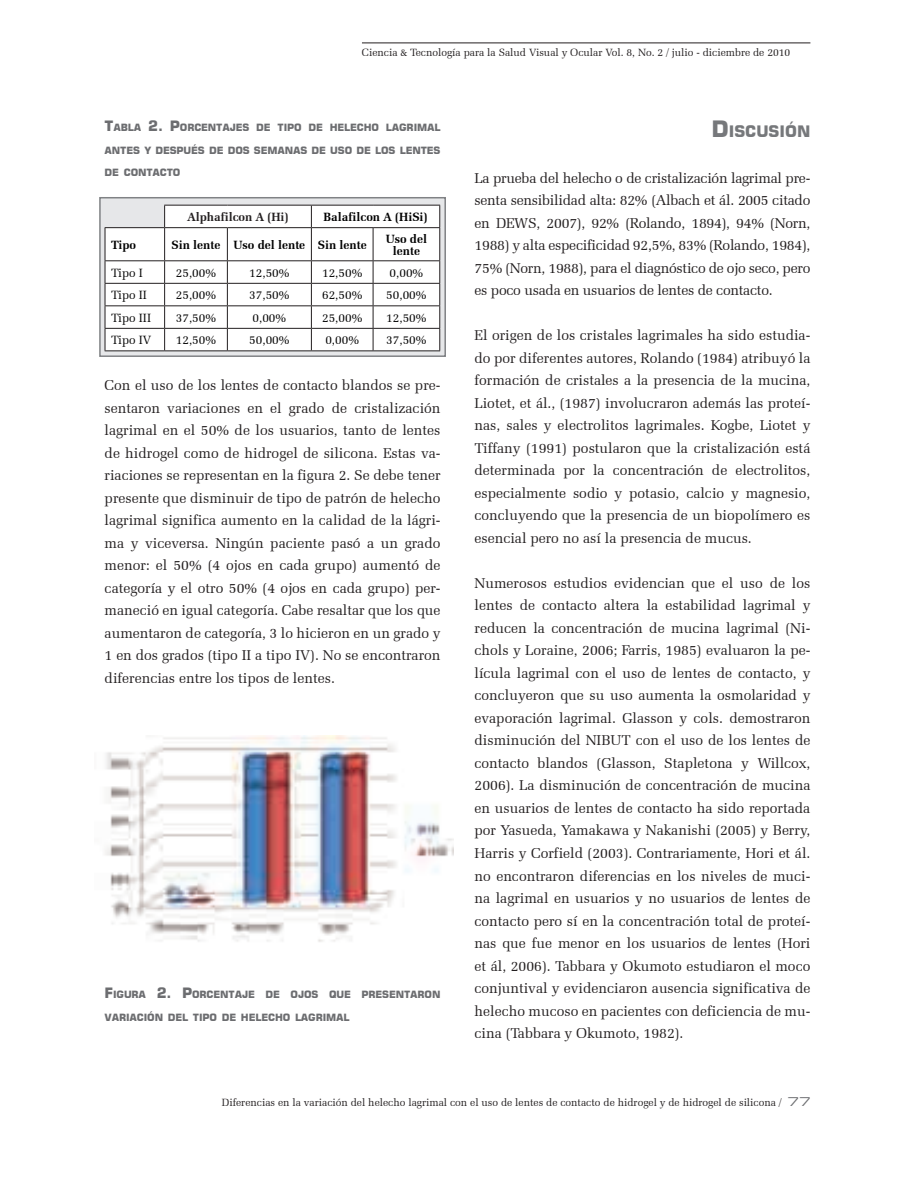
<style>
.page{position:relative;width:912px;height:1178px;background:#fff}
.page>*{position:absolute;margin:0;border:0;box-sizing:border-box;transform-origin:0 0}
.t1{font:700 15.75px "Square 721 BT";color:#76787b}
.t2{font:14.25px/22.5px "Zapf Elliptical 711 BT";color:#231f20;text-align:justify}
.t3{font:12px "Zapf Elliptical 711 BT";color:#000}
.t4{font:700 12px/12px "Zapf Elliptical 711 BT";color:#000;text-align:center}
.t5{font:700 12px "Zapf Elliptical 711 BT";color:#231f20}
.t6{font:10.5px "Zapf Elliptical 711 BT";color:#231f20}
.t7{font:700 10.05px "Square 721 BT";letter-spacing:-.015em;color:#6c6d70}
.s1{font-size:14.25px}
.s2{font-size:22.5px}
.s3{font-family:"Square 721 BT";font-stretch:expanded;font-size:12px;color:#6c6d70}
</style>
<div class="page">
<hr style="left:362px;top:42px;width:448px;height:1px;background:#231f20">
<svg style="left:99px;top:197px;width:347px;height:160px;fill:#e6e7e9"></svg>
<svg style="left:105px;top:205px;width:334px;height:145px"></svg>
<hr style="left:105px;top:227px;width:60px;height:1px;background:#231f20">
<hr style="left:105px;top:228px;width:1px;height:32px;background:#231f20">
<hr style="left:105px;top:260px;width:60px;height:1px;background:#231f20">
<hr style="left:105px;top:283px;width:60px;height:1px;background:#231f20">
<hr style="left:165px;top:283px;width:62px;height:1px;background:#231f20">
<hr style="left:227px;top:283px;width:84px;height:1px;background:#231f20">
<hr style="left:311px;top:283px;width:62px;height:1px;background:#231f20">
<hr style="left:373px;top:283px;width:67px;height:1px;background:#231f20">
<hr style="left:105px;top:305px;width:60px;height:1px;background:#231f20">
<hr style="left:165px;top:305px;width:62px;height:1px;background:#231f20">
<hr style="left:227px;top:305px;width:84px;height:1px;background:#231f20">
<hr style="left:311px;top:305px;width:62px;height:1px;background:#231f20">
<hr style="left:373px;top:305px;width:67px;height:1px;background:#231f20">
<hr style="left:105px;top:328px;width:60px;height:1px;background:#231f20">
<svg style="left:105px;top:261px;width:1px;height:89px"></svg>
<hr style="left:165px;top:328px;width:62px;height:1px;background:#231f20">
<svg style="left:164px;top:261px;width:1px;height:89px"></svg>
<hr style="left:227px;top:328px;width:84px;height:1px;background:#231f20">
<svg style="left:227px;top:261px;width:1px;height:89px"></svg>
<hr style="left:311px;top:328px;width:62px;height:1px;background:#231f20">
<svg style="left:311px;top:261px;width:1px;height:89px"></svg>
<hr style="left:373px;top:328px;width:67px;height:1px;background:#231f20">
<svg style="left:373px;top:261px;width:1px;height:89px"></svg>
<svg style="left:439px;top:261px;width:1px;height:89px"></svg>
<hr style="left:105px;top:350px;width:60px;height:1px;background:#231f20">
<hr style="left:165px;top:350px;width:62px;height:1px;background:#231f20">
<hr style="left:227px;top:350px;width:84px;height:1px;background:#231f20">
<hr style="left:311px;top:350px;width:62px;height:1px;background:#231f20">
<hr style="left:373px;top:350px;width:67px;height:1px;background:#231f20">
<hr style="left:164px;top:205px;width:63px;height:1px;background:#231f20">
<svg style="left:164px;top:205px;width:1px;height:22px"></svg>
<hr style="left:227px;top:205px;width:84px;height:1px;background:#231f20">
<hr style="left:311px;top:205px;width:62px;height:1px;background:#231f20">
<svg style="left:311px;top:205px;width:1px;height:22px"></svg>
<hr style="left:373px;top:205px;width:67px;height:1px;background:#231f20">
<svg style="left:439px;top:205px;width:1px;height:22px"></svg>
<hr style="left:165px;top:227px;width:62px;height:1px;background:#231f20">
<hr style="left:164px;top:228px;width:1px;height:32px;background:#231f20">
<hr style="left:227px;top:227px;width:84px;height:1px;background:#231f20">
<hr style="left:227px;top:228px;width:1px;height:32px;background:#231f20">
<hr style="left:311px;top:227px;width:62px;height:1px;background:#231f20">
<hr style="left:311px;top:228px;width:1px;height:32px;background:#231f20">
<hr style="left:373px;top:227px;width:67px;height:1px;background:#231f20">
<hr style="left:373px;top:228px;width:1px;height:32px;background:#231f20">
<hr style="left:439px;top:228px;width:1px;height:32px;background:#231f20">
<hr style="left:165px;top:260px;width:62px;height:1px;background:#231f20">
<hr style="left:227px;top:260px;width:84px;height:1px;background:#231f20">
<hr style="left:311px;top:260px;width:62px;height:1px;background:#231f20">
<hr style="left:373px;top:260px;width:67px;height:1px;background:#231f20">
<img style="left:105px;top:735px;width:348px;height:207px">
<p class="t6" style="left:362px;top:46px;width:430px">Ciencia &amp; Tecnología para la Salud Visual y Ocular Vol. 8, No. 2 / julio - diciembre de 2010</p>
<p class="t7" style="left:105px;top:121px;width:337px"><span class="s1">T</span>ABLA <span class="s1">2. P</span>ORCENTAJES DE TIPO DE HELECHO LAGRI MAL</p>
<p class="t7" style="left:105px;top:144px;width:337px">ANTES Y DESPUÉS DE DOS SEMANAS DE USO DE LOS LENTES</p>
<p class="t7" style="left:105px;top:166px;width:77px">DE CONTACTO</p>
<p class="t5" style="left:187px;top:210px;width:103px">Alphafilcon A (Hi)</p>
<p class="t4" style="left:323px;top:211px;width:105px">Balafilcon A (HiSi)</p>
<p class="t4" style="left:111px;top:238px;width:27px">Tipo</p>
<p class="t4" style="left:171px;top:238px;width:197px">Sin lente Uso del lente Sin lente</p>
<p class="t4" style="left:386px;top:232px;width:43px">Uso del lente</p>
<p class="t3" style="left:111px;top:265px;width:33px">Tipo I</p>
<p class="t3" style="left:176px;top:265px;width:42px">25,00%</p>
<p class="t3" style="left:249px;top:265px;width:42px">12,50%</p>
<p class="t3" style="left:322px;top:265px;width:42px">12,50%</p>
<p class="t3" style="left:389px;top:265px;width:35px">0,00%</p>
<p class="t3" style="left:111px;top:288px;width:37px">Tipo II</p>
<p class="t3" style="left:176px;top:288px;width:42px">25,00%</p>
<p class="t3" style="left:249px;top:288px;width:42px">37,50%</p>
<p class="t3" style="left:322px;top:288px;width:42px">62,50%</p>
<p class="t3" style="left:386px;top:288px;width:42px">50,00%</p>
<p class="t3" style="left:111px;top:310px;width:42px">Tipo III</p>
<p class="t3" style="left:176px;top:310px;width:42px">37,50%</p>
<p class="t3" style="left:252px;top:310px;width:35px">0,00%</p>
<p class="t3" style="left:322px;top:310px;width:42px">25,00%</p>
<p class="t3" style="left:386px;top:310px;width:42px">12,50%</p>
<p class="t3" style="left:111px;top:333px;width:42px">Tipo IV</p>
<p class="t3" style="left:176px;top:333px;width:42px">12,50%</p>
<p class="t3" style="left:249px;top:333px;width:42px">50,00%</p>
<p class="t3" style="left:325px;top:333px;width:35px">0,00%</p>
<p class="t3" style="left:386px;top:333px;width:42px">37,50%</p>
<p class="t2" style="left:105px;top:374px;width:337px">Con el uso de los lentes de contacto blandos se pre&shy;sentaron variaciones en el grado de cristalización lagrimal en el 50% de los usuarios, tanto de lentes de hidrogel como de hidrogel de silicona. Estas va&shy;riaciones se representan en la figura 2. Se debe tener presente que disminuir de tipo de patrón de helecho lagrimal significa aumento en la calidad de la lágri&shy;ma y viceversa. Ningún paciente pasó a un grado menor: el 50% (4 ojos en cada grupo) aumentó de categoría y el otro 50% (4 ojos en cada grupo) per&shy;maneció en igual categoría. Cabe resaltar que los que aumentaron de categoría, 3 lo hicieron en un grado y 1 en dos grados (tipo II a tipo IV). No se encontraron diferencias entre los tipos de lentes.</p>
<p class="t7" style="left:105px;top:988px;width:35px"><span class="s1">F</span>IGURA</p>
<p class="t7" style="left:157px;top:988px;width:285px"><span class="s1">2. P</span>ORCENTAJE DE OJOS QUE PRESENTARON</p>
<p class="t7" style="left:105px;top:1010px;width:15px">VARIA</p>
<p class="t7" style="left:137px;top:1010px;width:214px">CIÓN DEL TIPO DE HELECHO LAGRIMAL</p>
<p class="t1" style="left:711px;top:122px;width:101px"><span class="s2">D</span> ISCUSIÓN</p>
<p class="t2" style="left:474px;top:166px;width:337px">La prueba del helecho o de cristalización lagrimal pre&shy;senta sensibilidad alta: 82% (Albach et ál. 2005 citado en DEWS, 2007), 92% (Rolando, 1894), 94% (Norn, 1988) y alta especificidad 92,5%, 83% (Rolando, 1984), 75% (Norn, 1988), para el diagnóstico de ojo seco, pero es poco usada en usuarios de lentes de contacto.</p>
<p class="t2" style="left:474px;top:324px;width:337px">El origen de los cristales lagrimales ha sido estudia&shy;do por diferentes autores, Rolando (1984) atribuyó la formación de cristales a la presencia de la mucina, Liotet, et ál., (1987) involucraron además las proteí&shy;nas, sales y electrolitos lagrimales. Kogbe, Liotet y Tiffany (1991) postularon que la cristalización está determinada por la concentración de electrolitos, especialmente sodio y potasio, calcio y magnesio, concluyendo que la presencia de un biopolímero es esencial pero no así la presencia de mucus.</p>
<p class="t2" style="left:474px;top:571px;width:337px">Numerosos estudios evidencian que el uso de los lentes de contacto altera la estabilidad lagrimal y reducen la concentración de mucina lagrimal (Ni&shy;chols y Loraine, 2006; Farris, 1985) evaluaron la pe&shy;lícula lagrimal con el uso de lentes de contacto, y concluyeron que su uso aumenta la osmolaridad y evaporación lagrimal. Glasson y cols. demostraron disminución del NIBUT con el uso de los lentes de contacto blandos (Glasson, Stapletona y Willcox, 2006). La disminución de concentración de mucina en usuarios de lentes de contacto ha sido reportada por Yasueda, Yamakawa y Nakanishi (2005) y Berry, Harris y Corfield (2003). Contrariamente, Hori et ál. no encontraron diferencias en los niveles de muci&shy;na lagrimal en usuarios y no usuarios de lentes de contacto pero sí en la concentración total de proteí&shy;nas que fue menor en los usuarios de lentes (Hori et ál, 2006). Tabbara y Okumoto estudiaron el moco conjuntival y evidenciaron ausencia significativa de helecho mucoso en pacientes con deficiencia de mu&shy;cina (Tabbara y Okumoto, 1982).</p>
<p class="t6" style="left:222px;top:1095px;width:590px">Diferencias en la variación del helecho lagrimal con el uso de lentes de contacto de hidrogel y de hidrogel de silicona / <span class="s3">77</span></p>
</div>
